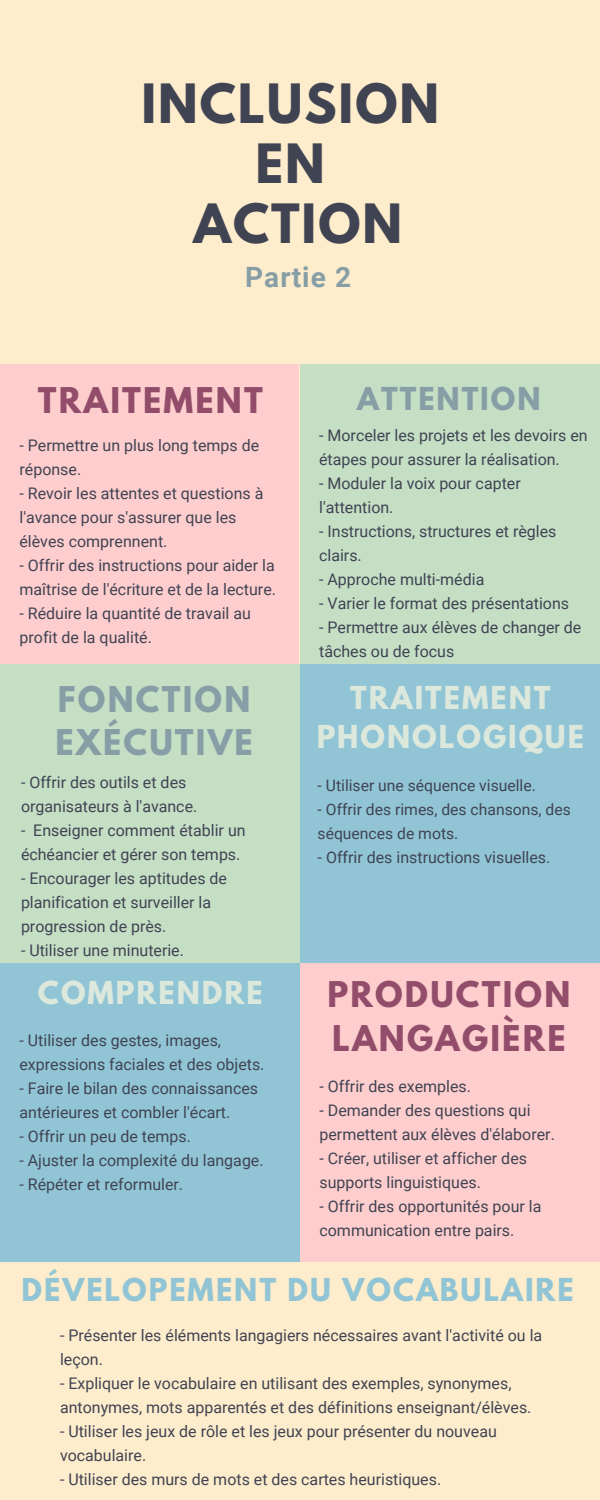
<style>
.page{position:relative;width:600px;height:1500px;background:#feedcc}
.page>*{position:absolute;margin:0;border:0;box-sizing:border-box;transform-origin:0 0}
.t1{font:700 48px/60px "League Spartan";letter-spacing:.04em;color:#404352;text-align:center}
.t2{font:700 31.4px/43.5px "League Spartan";letter-spacing:.07em;color:#924d6a}
.t3{font:700 31.4px/43.5px "League Spartan";letter-spacing:.07em;color:#879ea6}
.t4{font:700 28px/39px "League Spartan";letter-spacing:.07em;color:#dce8dc;text-align:center}
.t5{font:700 28px "League Spartan";letter-spacing:.07em;color:#91c5d6}
.t6{font:700 28px "League Spartan";letter-spacing:.07em;color:#879ea6}
.t7{font:700 28px "Roboto";letter-spacing:.04em;color:#879ea6}
.t8{font:16px/24px "Roboto";color:#404352}
.t9{font:15.7px/24px "Roboto";color:#404352}
</style>
<div class="page">
<div style="left:300px;top:364px;width:300px;height:300px;background:#c5dfc5"></div>
<div style="left:0;top:364px;width:299px;height:300px;background:#fecece"></div>
<div style="left:0;top:664px;width:300px;height:300px;background:#c5dfc5"></div>
<div style="left:300px;top:664px;width:300px;height:300px;background:#91c5d6"></div>
<div style="left:0;top:963px;width:300px;height:299px;background:#91c5d6"></div>
<div style="left:300px;top:963px;width:300px;height:299px;background:#fecece"></div>
<h1 class="t1" style="left:141px;top:80px;width:299px">INCLUSION<br>EN<br>ACTION</h1>
<h3 class="t7" style="left:245px;top:261px;width:108px">Partie 2</h3>
<h2 class="t2" style="left:38px;top:383px;width:226px">TRAITEMENT</h2>
<p class="t8" style="left:20px;top:434px;width:241px">- Permettre un plus long temps de réponse.</p>
<p class="t8" style="left:20px;top:482px;width:245px">- Revoir les attentes et questions à l'avance pour s'assurer que les élèves comprennent.</p>
<p class="t8" style="left:20px;top:554px;width:258px">- Offrir des instructions pour aider la maîtrise de l'écriture et de la lecture.</p>
<p class="t8" style="left:20px;top:602px;width:233px">- Réduire la quantité de travail au profit de la qualité.</p>
<h2 class="t3" style="left:55px;top:681px;width:199px">FONCTION<br>EXÉCUTIVE</h2>
<p class="t8" style="left:21px;top:770px;width:178px">- Offrir des outils et des organisateurs à l'avance.</p>
<p class="t8" style="left:21px;top:818px;width:226px">- Enseigner comment établir un échéancier et gérer son temps.</p>
<p class="t8" style="left:21px;top:866px;width:208px">- Encourager les aptitudes de planification et surveiller la progression de près.</p>
<p class="t8" style="left:21px;top:938px;width:165px">- Utiliser une minuterie.</p>
<h3 class="t4" style="left:38px;top:977px;width:226px">COMPRENDRE</h3>
<p class="t8" style="left:20px;top:1029px;width:247px">- Utiliser des gestes, images, expressions faciales et des objets.</p>
<p class="t8" style="left:20px;top:1077px;width:240px">- Faire le bilan des connaissances antérieures et combler l'écart.</p>
<p class="t8" style="left:20px;top:1125px;width:173px">- Offrir un peu de temps.</p>
<p class="t8" style="left:20px;top:1149px;width:246px">- Ajuster la complexité du langage.</p>
<p class="t8" style="left:20px;top:1173px;width:165px">- Répéter et reformuler.</p>
<h3 class="t6" style="left:357px;top:385px;width:185px">ATTENTION</h3>
<p class="t8" style="left:319px;top:423px;width:270px">- Morceler les projets et les devoirs en étapes pour assurer la réalisation.</p>
<p class="t8" style="left:319px;top:471px;width:203px">- Moduler la voix pour capter l'attention.</p>
<p class="t8" style="left:319px;top:519px;width:239px">- Instructions, structures et règles clairs.</p>
<p class="t8" style="left:319px;top:567px;width:167px">- Approche multi-média</p>
<p class="t8" style="left:319px;top:591px;width:252px">- Varier le format des présentations</p>
<p class="t8" style="left:319px;top:615px;width:264px">- Permettre aux élèves de changer de tâches ou de focus</p>
<h3 class="t4" style="left:317px;top:682px;width:269px">TRAITEMENT<br>PHONOLOGIQUE</h3>
<p class="t9" style="left:318px;top:773px;width:220px">- Utiliser une séquence visuelle.</p>
<p class="t9" style="left:318px;top:797px;width:255px">- Offrir des rimes, des chansons, des séquences de mots.</p>
<p class="t8" style="left:318px;top:845px;width:234px">- Offrir des instructions visuelles.</p>
<h2 class="t2" style="left:327px;top:977px;width:245px">PRODUCTION<br>LANGAGIÈRE</h2>
<p class="t8" style="left:320px;top:1074px;width:153px">- Offrir des exemples.</p>
<p class="t8" style="left:320px;top:1098px;width:237px">- Demander des questions qui permettent aux élèves d'élaborer.</p>
<p class="t8" style="left:320px;top:1146px;width:209px">- Créer, utiliser et afficher des supports linguistiques.</p>
<p class="t8" style="left:320px;top:1194px;width:223px">- Offrir des opportunités pour la communication entre pairs.</p>
<h3 class="t5" style="left:22px;top:1276px;width:554px">DÉVELOPEMENT DU VOCABULAIRE</h3>
<p class="t8" style="left:60px;top:1324px;width:484px">- Présenter les éléments langagiers nécessaires avant l'activité ou la leçon.</p>
<p class="t8" style="left:60px;top:1372px;width:473px">- Expliquer le vocabulaire en utilisant des exemples, synonymes, antonymes, mots apparentés et des définitions enseignant/élèves.</p>
<p class="t8" style="left:60px;top:1420px;width:438px">- Utiliser les jeux de rôle et les jeux pour présenter du nouveau vocabulaire.</p>
<p class="t8" style="left:60px;top:1468px;width:383px">- Utiliser des murs de mots et des cartes heuristiques.</p>
</div>
